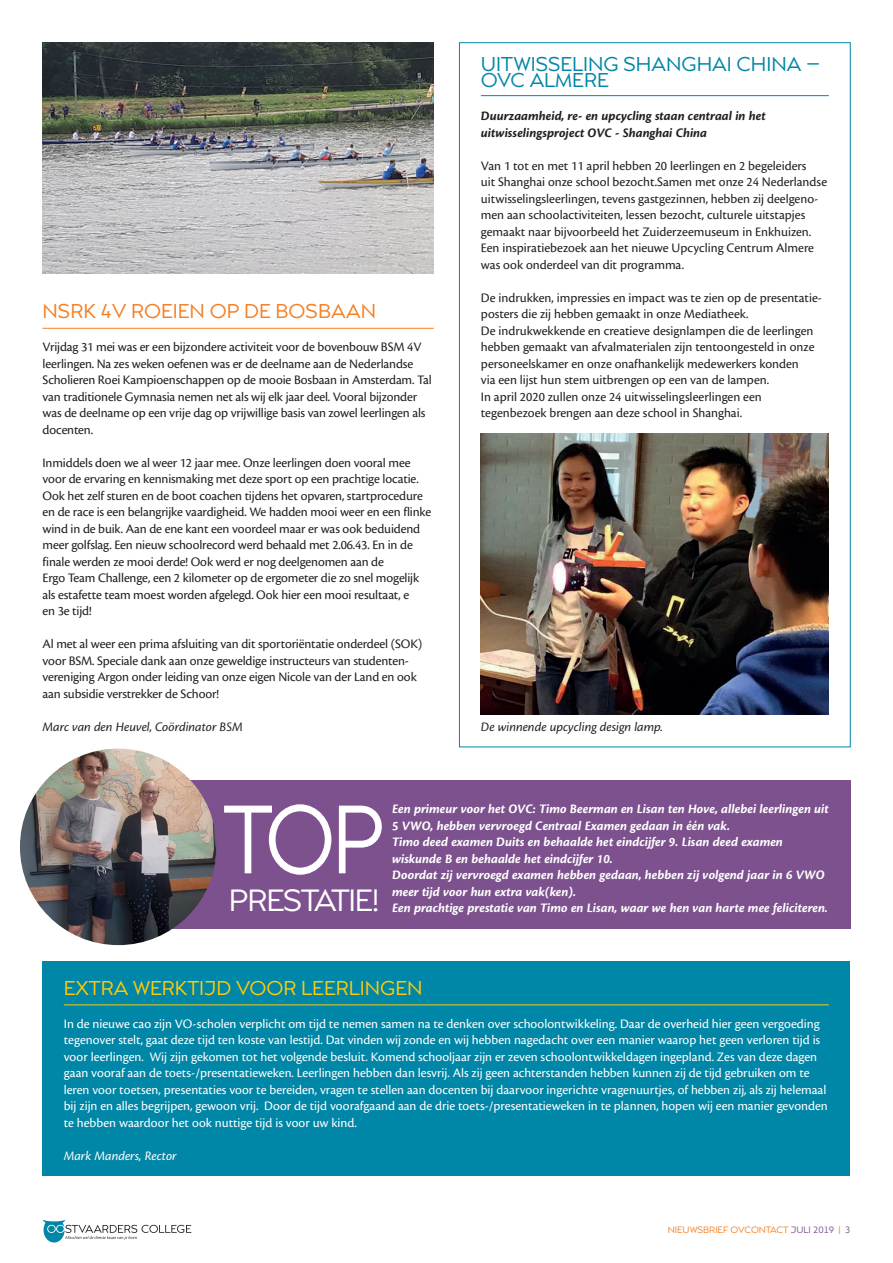
<style>
.page{position:relative;width:893px;height:1263px;background:#fff}
.page>*{position:absolute;margin:0;border:0;box-sizing:border-box;transform-origin:0 0}
.t1{font:94.5px "Capri Pro";color:#fff;scale:.85 1}
.t2{font:30px "Capri Pro";letter-spacing:-.04em;color:#fff}
.t3{font:19.5px/16.5px "Capri Pro";color:#0086a6}
.t4{font:19.5px "Capri Pro";color:#feca0a}
.t5{font:19.5px "Capri Pro";color:#f57f23}
.t6{font:13.5px/16.5px "Cronos Pro";letter-spacing:-.005em;color:#231f20}
.t7{font:13.5px/16.5px "Cronos Pro";color:#fff}
.t8{font:italic 700 13.5px/16.5px "Cronos Pro";color:#fff}
.t9{font:italic 700 13.5px/16.5px "Cronos Pro";color:#231f20}
.t10{font:italic 13.5px "Cronos Pro";letter-spacing:-.005em;color:#231f20}
.t11{font:italic 13.5px "Cronos Pro";color:#fff}
.t12{font:9px "Capri Pro";color:#f57f23}
.s1{color:#7c518e}
</style>
<div class="page">
<svg style="left:43px;top:1220px;width:148px;height:22px"></svg>
<img style="left:43px;top:43px;width:391px;height:231px">
<hr style="left:43px;top:328px;width:391px;height:1px;background:#f57f23">
<hr style="left:481px;top:95px;width:348px;height:1px;background:#0086a6">
<div style="left:43px;top:962px;width:807px;height:214px;background:#0086a6"></div>
<hr style="left:64px;top:1004px;width:765px;height:1px;background:#feca0a">
<div style="left:118px;top:780px;width:732px;height:149px;background:#7c518e"></div>
<img style="left:20px;top:749px;width:196px;height:196px;border-radius:98px">
<img style="left:481px;top:434px;width:348px;height:280px">
<h3 class="t5" style="left:43px;top:299px;width:335px">NSRK 4V ROEIEN OP DE BOSBAAN</h3>
<p class="t6" style="left:43px;top:339px;width:391px">Vrijdag 31 mei was er een bijzondere activiteit voor de bovenbouw BSM 4V leerlingen. Na zes weken oefenen was er de deelname aan de Nederlandse Scholieren Roei Kampioenschappen op de mooie Bosbaan in Amsterdam. Tal van traditionele Gymnasia nemen net als wij elk jaar deel. Vooral bijzonder was de deelname op een vrije dag op vrijwillige basis van zowel leerlingen als docenten.</p>
<p class="t6" style="left:43px;top:454px;width:390px">Inmiddels doen we al weer 12 jaar mee. Onze leerlingen doen vooral mee voor de ervaring en kennismaking met deze sport op een prachtige locatie.<br>Ook het zelf sturen en de boot coachen tijdens het opvaren, startprocedure en de race is een belangrijke vaardigheid. We hadden mooi weer en een flinke wind in de buik. Aan de ene kant een voordeel maar er was ook beduidend meer golfslag. Een nieuw schoolrecord werd behaald met 2.06.43. En in de finale werden ze mooi derde! Ook werd er nog deelgenomen aan de<br>Ergo Team Challenge, een 2 kilometer op de ergometer die zo snel mogelijk als estafette team moest worden afgelegd. Ook hier een mooi resultaat, e<br>en 3e tijd!</p>
<p class="t6" style="left:43px;top:636px;width:381px">Al met al weer een prima afsluiting van dit sportoriëntatie onderdeel (SOK) voor BSM. Speciale dank aan onze geweldige instructeurs van studenten&shy;vereniging Argon onder leiding van onze eigen Nicole van der Land en ook aan subsidie verstrekker de Schoor!</p>
<p class="t10" style="left:43px;top:719px;width:202px">Marc van den Heuvel, Coördinator BSM</p>
<h3 class="t3" style="left:481px;top:55px;width:341px">UITWISSELING SHANGHAI CHINA –<br>OVC ALMERE</h3>
<p class="t9" style="left:481px;top:108px;width:287px">Duurzaamheid, re- en upcycling staan centraal in het uitwisselingsproject OVC - Shanghai China</p>
<p class="t6" style="left:481px;top:157px;width:348px">Van 1 tot en met 11 april hebben 20 leerlingen en 2 begeleiders<br>uit Shanghai onze school bezocht.Samen met onze 24 Nederlandse uitwisselingsleerlingen, tevens gastgezinnen, hebben zij deelgeno&shy;men aan schoolactiviteiten, lessen bezocht, culturele uitstapjes gemaakt naar bijvoorbeeld het Zuiderzeemuseum in Enkhuizen.<br>Een inspiratiebezoek aan het nieuwe Upcycling Centrum Almere was ook onderdeel van dit programma.</p>
<p class="t6" style="left:481px;top:289px;width:343px">De indrukken, impressies en impact was te zien op de presentatie&shy;posters die zij hebben gemaakt in onze Mediatheek.<br>De indrukwekkende en creatieve designlampen die de leerlingen hebben gemaakt van afvalmaterialen zijn tentoongesteld in onze personeelskamer en onze onafhankelijk medewerkers konden<br>via een lijst hun stem uitbrengen op een van de lampen.<br>In april 2020 zullen onze 24 uitwisselingsleerlingen een tegenbezoek brengen aan deze school in Shanghai.</p>
<p class="t10" style="left:481px;top:719px;width:184px">De winnende upcycling design lamp.</p>
<h1 class="t1" style="left:224px;top:783px;width:191px">TOP</h1>
<h2 class="t2" style="left:229px;top:882px;width:152px">PRESTATIE!</h2>
<p class="t8" style="left:392px;top:801px;width:438px">Een primeur voor het OVC: Timo Beerman en Lisan ten Hove, allebei leerlingen uit 5 VWO, hebben vervroegd Centraal Examen gedaan in één vak.<br>Timo deed examen Duits en behaalde het eindcijfer 9. Lisan deed examen wiskunde B en behaalde het eindcijfer 10.<br>Doordat zij vervroegd examen hebben gedaan, hebben zij volgend jaar in 6 VWO meer tijd voor hun extra vak(ken).<br>Een prachtige prestatie van Timo en Lisan, waar we hen van harte mee feliciteren.</p>
<h3 class="t4" style="left:64px;top:976px;width:360px">EXTRA WERKTIJD VOOR LEERLINGEN</h3>
<p class="t7" style="left:64px;top:1015px;width:766px">In de nieuwe cao zijn VO-scholen verplicht om tijd te nemen samen na te denken over schoolontwikkeling. Daar de overheid hier geen vergoeding tegenover stelt, gaat deze tijd ten koste van lestijd. Dat vinden wij zonde en wij hebben nagedacht over een manier waarop het geen verloren tijd is voor leerlingen. Wij zijn gekomen tot het volgende besluit. Komend schooljaar zijn er zeven schoolontwikkeldagen ingepland. Zes van deze dagen gaan vooraf aan de toets-/presentatieweken. Leerlingen hebben dan lesvrij. Als zij geen achterstanden hebben kunnen zij de tijd gebruiken om te leren voor toetsen, presentaties voor te bereiden, vragen te stellen aan docenten bij daarvoor ingerichte vragenuurtjes, of hebben zij, als zij helemaal bij zijn en alles begrijpen, gewoon vrij. Door de tijd voorafgaand aan de drie toets-/presentatieweken in te plannen, hopen wij een manier gevonden te hebben waardoor het ook nuttige tijd is voor uw kind.</p>
<p class="t11" style="left:64px;top:1148px;width:114px">Mark Manders, Rector</p>
<p class="t12" style="left:668px;top:1224px;width:184px">NIEUWSBRIEF OVCONTACT <span class="s1">JULI 2019</span> | <span class="s1">3</span></p>
</div>
